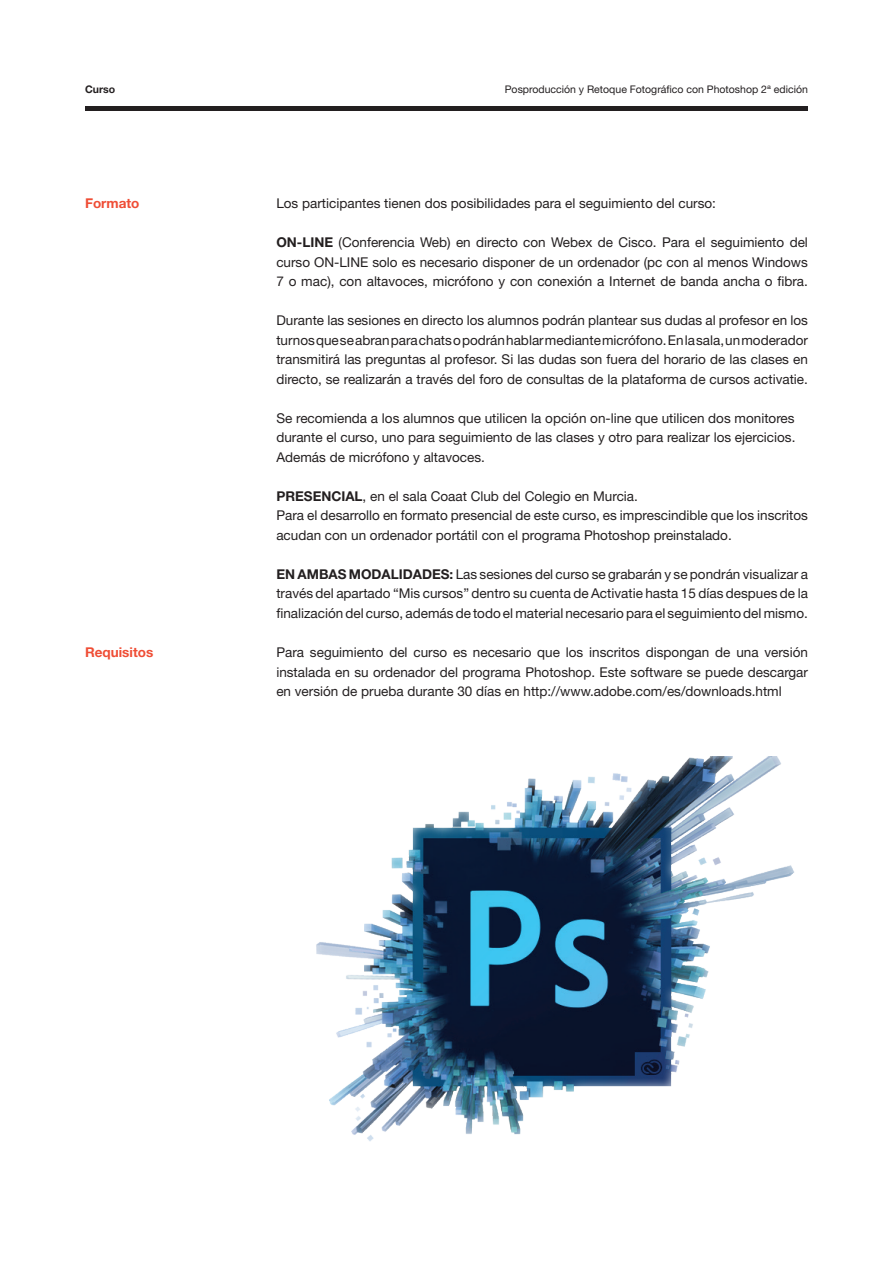
<style>
.page{position:relative;width:893px;height:1263px;background:#fff}
.page>*{position:absolute;margin:0;border:0;box-sizing:border-box;transform-origin:0 0}
.t1{font:13.5px/19.5px "Helvetica Neue LT Std";color:#231f20;text-align:justify}
.t2{font:700 13.5px "Helvetica Neue LT Std";color:#ef4d35}
.t3{font:10.5px "Helvetica Neue LT Std";color:#231f20}
.t4{font:700 10.5px "Helvetica Neue LT Std";color:#231f20}
.s1{font-weight:700}
</style>
<div class="page">
<div style="left:85px;top:106px;width:723px;height:5px;background:#231f20"></div>
<div style="left:275px;top:755px;width:533px;height:402px;background:#fff;opacity:.75"></div>
<p class="t4" style="left:85px;top:83px;width:32px">Curso</p>
<p class="t3" style="left:505px;top:83px;width:305px">Posproducción y Retoque Fotográfico con Photoshop 2ª edición</p>
<p class="t2" style="left:85px;top:195px;width:56px">Formato</p>
<p class="t2" style="left:85px;top:644px;width:70px">Requisitos</p>
<p class="t1" style="left:276px;top:194px;width:441px">Los participantes tienen dos posibilidades para el seguimiento del curso:</p>
<p class="t1" style="left:276px;top:233px;width:533px"><span class="s1">ON-LINE</span> (Conferencia Web) en directo con Webex de Cisco. Para el seguimiento del curso ON-LINE solo es necesario disponer de un ordenador (pc con al menos Windows 7 o mac), con altavoces, micrófono y con conexión a Internet de banda ancha o fibra.</p>
<p class="t1" style="left:276px;top:311px;width:533px">Durante las sesiones en directo los alumnos podrán plantear sus dudas al profesor en los turnos que se abran para chats o podrán hablar mediante micrófono. En la sala, un moderador transmitirá las preguntas al profesor. Si las dudas son fuera del horario de las clases en directo, se realizarán a través del foro de consultas de la plataforma de cursos activatie.</p>
<p class="t1" style="left:276px;top:408px;width:521px">Se recomienda a los alumnos que utilicen la opción on-line que utilicen dos monitores durante el curso, uno para seguimiento de las clases y otro para realizar los ejercicios.<br>Además de micrófono y altavoces.</p>
<p class="t1" style="left:276px;top:486px;width:363px"><span class="s1">PRESENCIAL</span>, en el sala Coaat Club del Colegio en Murcia.</p>
<p class="t1" style="left:276px;top:506px;width:533px">Para el desarrollo en formato presencial de este curso, es imprescindible que los inscritos acudan con un ordenador portátil con el programa Photoshop preinstalado.</p>
<p class="t1" style="left:276px;top:564px;width:533px"><span class="s1">EN AMBAS MODALIDADES:</span> Las sesiones del curso se grabarán y se pondrán visualizar a través del apartado “Mis cursos” dentro su cuenta de Activatie hasta 15 días despues de la finalización del curso, además de todo el material necesario para el seguimiento del mismo.</p>
<p class="t1" style="left:276px;top:642px;width:533px">Para seguimiento del curso es necesario que los inscritos dispongan de una versión instalada en su ordenador del programa Photoshop. Este software se puede descargar en versión de prueba durante 30 días en http://www.adobe.com/es/downloads.html</p>
</div>
